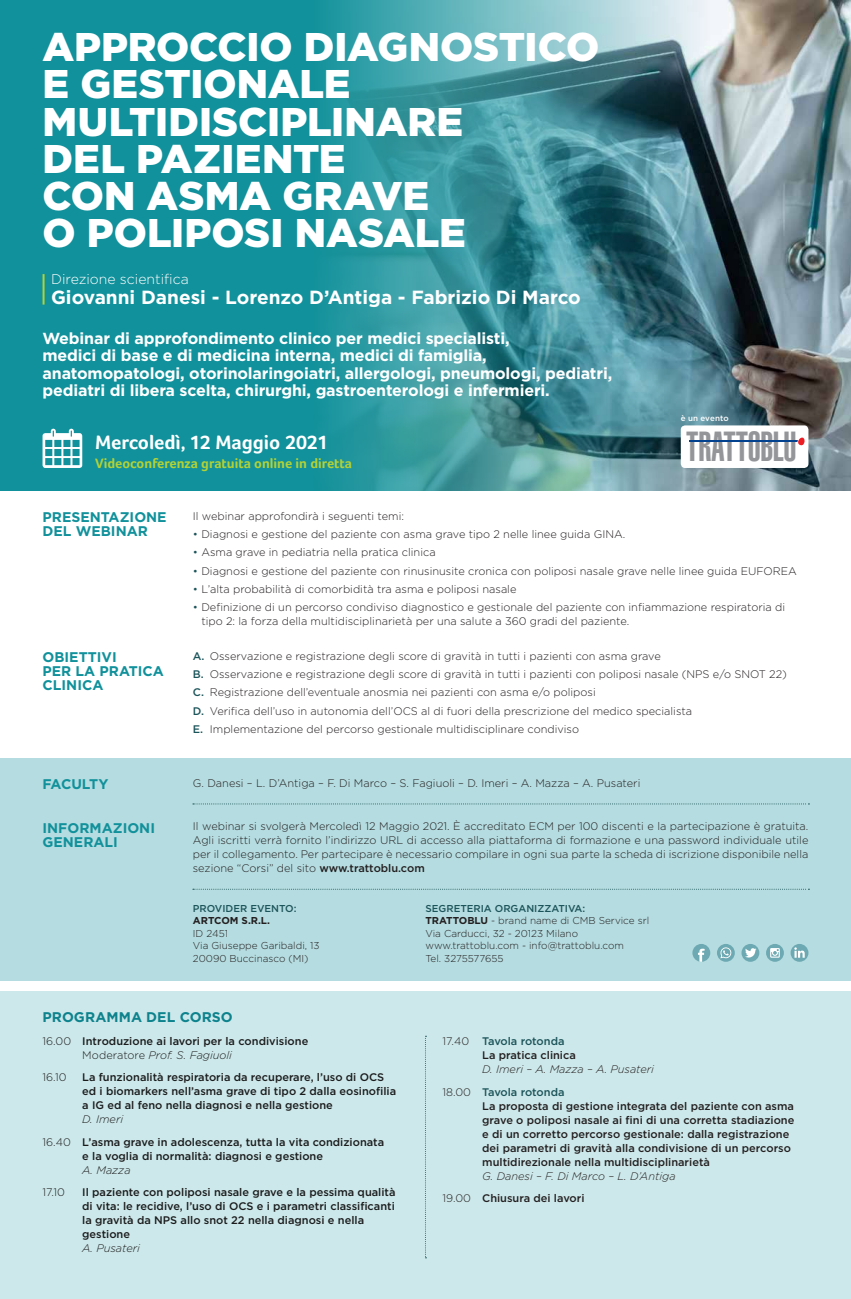
<style>
.page{position:relative;width:851px;height:1299px;background:#fff}
.page>*{position:absolute;margin:0;border:0;box-sizing:border-box;transform-origin:0 0}
.t1{font:41.3px "Helvetica LT Std Ultra Comp";letter-spacing:-.01em;color:#939598;scale:.95 1}
.t2{font:900 40px/37px "Gotham";letter-spacing:-.005em;color:#fff}
.t3{font:700 20px "Foco Corp";color:#fff}
.t4{font:700 19px "Gotham";color:#fff}
.t5{font:700 16px/17.5px "Gotham";letter-spacing:-.01em;color:#fff}
.t6{font:700 14px/14px "Gotham";color:#11919b}
.t7{font:700 14px "Foco Corp";color:#b3d235}
.t8{font:300 14px "Gotham";color:#fff}
.t9{font:700 14px "Gotham";letter-spacing:-.02em;color:#11919b}
.t10{font:300 11px/14px "Gotham";color:#231f20}
.t11{font:500 11px/14px "Gotham";color:#231f20}
.t12{font:italic 300 11px/22.5px "Gotham";color:#231f20}
.t13{font:300 10px/12.5px "Gotham";color:#231f20}
.t14{font:500 10px "Gotham";color:#1b545a}
.t15{font:700 10px "Gotham";color:#231f20}
.t16{font:500 8px "Gotham";letter-spacing:.005em;color:#fff}
.s1{color:#1b545a}
.s2{font-weight:500;color:#1b545a}
.s3{font-weight:500}
.s4{font-weight:300}
.s5{font-weight:300;font-style:italic}
.s6{font-weight:700}
.s7{font-style:normal}
.s8{font-weight:500;font-style:normal;color:#1b545a}
.s9{font-weight:500;font-style:normal}
</style>
<div class="page">
<div style="left:0;top:0;width:850px;height:490px;background:#11919b"></div>
<img style="left:329px;top:0;width:521px;height:490px">
<svg style="left:43px;top:428px;width:39px;height:40px"></svg>
<div style="left:0;top:990px;width:850px;height:308px;background:#cde8ea"></div>
<svg style="left:425px;top:1035px;width:1px;height:223px"></svg>
<div style="left:0;top:758px;width:850px;height:222px;background:#b5dce0"></div>
<hr style="left:43px;top:274px;width:2px;height:30px;background:#b3d235">
<div style="left:680px;top:425px;width:128px;height:43px;background:#fff;border-radius:4px"></div>
<hr style="left:689px;top:440px;width:109px;height:2px;background:#03428e">
<svg style="left:797px;top:437px;width:8px;height:9px"></svg>
<svg style="left:193px;top:888px;width:616px;height:1px"></svg>
<svg style="left:193px;top:803px;width:616px;height:1px"></svg>
<svg style="left:692px;top:944px;width:18px;height:17px"></svg>
<svg style="left:716px;top:943px;width:18px;height:18px"></svg>
<svg style="left:719px;top:947px;width:12px;height:11px"></svg>
<svg style="left:741px;top:943px;width:18px;height:18px"></svg>
<svg style="left:745px;top:947px;width:11px;height:10px"></svg>
<svg style="left:766px;top:943px;width:17px;height:18px"></svg>
<svg style="left:770px;top:948px;width:9px;height:9px"></svg>
<svg style="left:790px;top:943px;width:18px;height:18px"></svg>
<svg style="left:794px;top:947px;width:10px;height:10px"></svg>
<h2 class="t2" style="left:43px;top:28px;width:558px">APPROCCIO DIAGNOSTICO<br>E GESTIONALE<br>MULTIDISCIPLINARE<br>DEL PAZIENTE<br>CON ASMA GRAVE<br>O POLIPOSI NASALE</h2>
<p class="t8" style="left:51px;top:272px;width:139px">Direzione scientifica</p>
<h3 class="t4" style="left:51px;top:287px;width:531px">Giovanni Danesi - Lorenzo D’Antiga - Fabrizio Di Marco</h3>
<p class="t5" style="left:43px;top:329px;width:571px">Webinar di approfondimento clinico per medici specialisti,<br>medici di base e di medicina interna, medici di famiglia, anatomopatologi, otorinolaringoiatri, allergologi, pneumologi, pediatri, pediatri di libera scelta, chirurghi, gastroenterologi e infermieri.</p>
<h3 class="t3" style="left:95px;top:430px;width:234px">Mercoledì, 12 Maggio 2021</h3>
<p class="t7" style="left:95px;top:455px;width:258px">Videoconferenza gratuita online in diretta</p>
<p class="t16" style="left:680px;top:413px;width:49px">è un evento</p>
<h1 class="t1" style="left:686px;top:423px;width:118px">TRATTOBLU</h1>
<p class="t6" style="left:43px;top:510px;width:126px">PRESENTAZIONE<br>DEL WEBINAR</p>
<p class="t6" style="left:43px;top:649px;width:123px">OBIETTIVI<br>PER LA PRATICA<br>CLINICA</p>
<p class="t10" style="left:193px;top:508px;width:213px">Il webinar approfondirà i seguenti temi:</p>
<p class="t10" style="left:193px;top:527px;width:434px"><span class="s1">•</span> Diagnosi e gestione del paziente con asma grave tipo 2 nelle linee guida GINA.</p>
<p class="t10" style="left:193px;top:545px;width:244px"><span class="s1">•</span> Asma grave in pediatria nella pratica clinica</p>
<p class="t10" style="left:193px;top:563px;width:605px"><span class="s1">•</span> Diagnosi e gestione del paziente con rinusinusite cronica con poliposi nasale grave nelle linee guida EUFOREA</p>
<p class="t10" style="left:193px;top:581px;width:325px"><span class="s1">•</span> L’alta probabilità di comorbidità tra asma e poliposi nasale</p>
<p class="t10" style="left:201px;top:600px;width:585px;text-indent:-8px"><span class="s1">•</span> Definizione di un percorso condiviso diagnostico e gestionale del paziente con infiammazione respiratoria di tipo 2: la forza della multidisciplinarietà per una salute a 360 gradi del paziente.</p>
<p class="t10" style="left:193px;top:646px;width:595px;line-height:18.2px"><span class="s2">A.</span> Osservazione e registrazione degli score di gravità in tutti i pazienti con asma grave<br><span class="s2">B.</span> Osservazione e registrazione degli score di gravità in tutti i pazienti con poliposi nasale (NPS e/o SNOT 22)<br><span class="s2">C.</span> Registrazione dell’eventuale anosmia nei pazienti con asma e/o poliposi<br><span class="s2">D.</span> Verifica dell’uso in autonomia dell’OCS al di fuori della prescrizione del medico specialista<br><span class="s2">E.</span> Implementazione del percorso gestionale multidisciplinare condiviso</p>
<p class="t9" style="left:43px;top:776px;width:67px">FACULTY</p>
<p class="t10" style="left:193px;top:775px;width:449px">G. Danesi – L. D’Antiga – F. Di Marco – S. Fagiuoli – D. Imeri – A. Mazza – A. Pusateri</p>
<p class="t10" style="left:193px;top:819px;width:617px;text-align:justify">Il webinar si svolgerà Mercoledì 12 Maggio 2021. È accreditato ECM per 100 discenti e la partecipazione è gratuita.<br>Agli iscritti verrà fornito l’indirizzo URL di accesso alla piattaforma di formazione e una password individuale utile per il collegamento. Per partecipare è necessario compilare in ogni sua parte la scheda di iscrizione disponibile nella sezione “Corsi” del sito <span class="s3">www.trattoblu.com</span></p>
<p class="t6" style="left:43px;top:820px;width:114px">INFORMAZIONI<br>GENERALI</p>
<p class="t14" style="left:193px;top:902px;width:105px">PROVIDER EVENTO:</p>
<p class="t15" style="left:193px;top:914px;width:79px">ARTCOM S.R.L.</p>
<p class="t13" style="left:193px;top:926px;width:128px">ID 2451<br>Via Giuseppe Garibaldi, 13<br>20090 Buccinasco (MI)</p>
<p class="t6" style="left:43px;top:1009px;width:191px">PROGRAMMA DEL CORSO</p>
<p class="t11" style="left:82px;top:1033px;width:227px;text-indent:-40px"><span class="s4">16.00</span> Introduzione ai lavori per la condivisione<br><span class="s4">Moderatore</span> <span class="s5">Prof. S. Fagiuoli</span></p>
<p class="t10" style="left:43px;top:1070px;width:26px">16.10</p>
<p class="t11" style="left:82px;top:1070px;width:315px">La funzionalità respiratoria da recuperare, l’uso di OCS ed i biomarkers nell’asma grave di tipo 2 dalla eosinofilia a IG ed al feno nella diagnosi e nella gestione</p>
<p class="t11" style="left:43px;top:1107px;width:343px;line-height:22.5px;text-indent:40px"><span class="s5">D. Imeri<br></span><span class="s4">16.40</span> L’asma grave in adolescenza, tutta la vita condizionata</p>
<p class="t11" style="left:82px;top:1148px;width:242px">e la voglia di normalità: diagnosi e gestione</p>
<p class="t12" style="left:82px;top:1158px;width:50px">A. Mazza</p>
<p class="t10" style="left:43px;top:1185px;width:24px">17.10</p>
<p class="t11" style="left:82px;top:1185px;width:315px">Il paziente con poliposi nasale grave e la pessima qualità di vita: le recidive, l’uso di OCS e i parametri classificanti la gravità da NPS allo snot 22 nella diagnosi e nella gestione</p>
<p class="t12" style="left:82px;top:1237px;width:59px">A. Pusateri</p>
<p class="t13" style="left:425px;top:901px;width:225px"><span class="s2">SEGRETERIA ORGANIZZATIVA:<br></span><span class="s6">TRATTOBLU</span> - brand name di CMB Service srl<br>Via Carducci, 32 - 20123 Milano www.trattoblu.com - info@trattoblu.com<br>Tel. 3275577655</p>
<p class="t11" style="left:482px;top:1033px;width:95px;text-indent:-40px"><span class="s4">17.40</span> <span class="s1">Tavola rotonda<br></span>La pratica clinica</p>
<p class="t12" style="left:442px;top:1057px;width:213px;text-indent:40px">D. Imeri – A. Mazza – A. Pusateri<br><span class="s7">18.00</span> <span class="s8">Tavola rotonda</span></p>
<p class="t11" style="left:482px;top:1098px;width:313px">La proposta di gestione integrata del paziente con asma grave o poliposi nasale ai fini di una corretta stadiazione e di un corretto percorso gestionale: dalla registrazione dei parametri di gravità alla condivisione di un percorso multidirezionale nella multidisciplinarietà</p>
<p class="t12" style="left:442px;top:1164px;width:234px;text-indent:40px">G. Danesi – F. Di Marco – L. D’Antiga<br><span class="s7">19.00</span> <span class="s9">Chiusura dei lavori</span></p>
</div>
